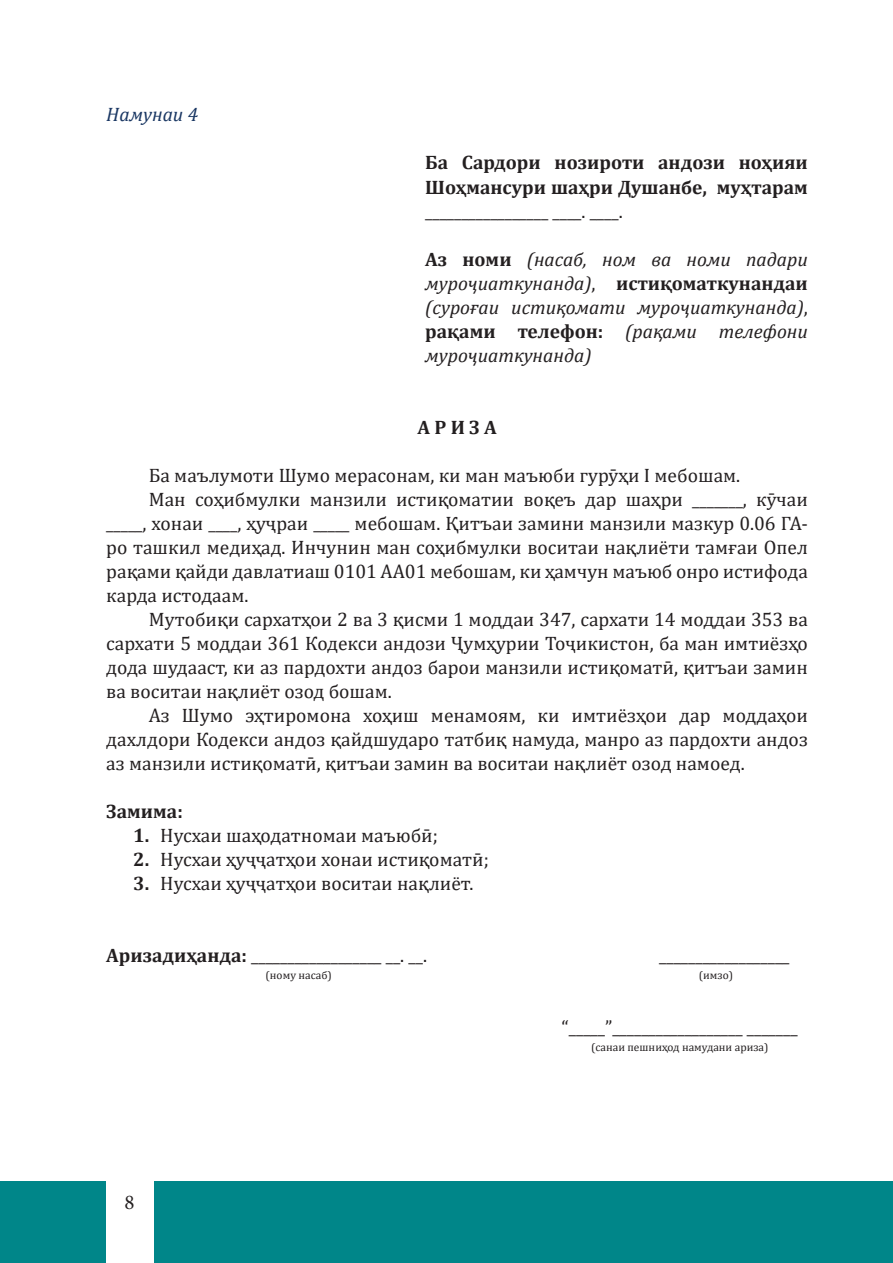
<style>
.page{position:relative;width:893px;height:1263px;background:#fff}
.page>*{position:absolute;margin:0;border:0;box-sizing:border-box;transform-origin:0 0}
.t1{font:21px "Minion Pro";color:#231f20}
.t2{font:19.5px "Cambria";color:#231f20}
.t3{font:italic 19.5px/24px "Cambria";color:#231f20;text-align:justify}
.t4{font:700 19.5px/24px "Cambria";color:#231f20}
.t5{font:italic 19.5px "Cambria";color:#1a3763}
.t6{font:11.4px "Cambria";color:#231f20}
.s1{font-weight:700;font-style:normal}
.s2{font-style:normal}
.s3{font-weight:700}
</style>
<div class="page">
<div style="left:0;top:1181px;width:893px;height:82px;background:#008689"></div>
<div style="left:106px;top:1168px;width:47px;height:95px;background:#fff"></div>
<p class="t5" style="left:106px;top:101px;width:93px">Намунаи 4</p>
<p class="t4" style="left:425px;top:150px;width:384px">Ба Сардори нозироти андози ноҳияи<br>Шоҳмансури шаҳри Душанбе, муҳтарам</p>
<p class="t2" style="left:425px;top:199px;width:199px">_________________ ____. ____.</p>
<p class="t3" style="left:425px;top:246px;width:384px"><span class="s1">Аз номи</span> (насаб, ном ва номи падари муроҷиаткунанда)<span class="s2">,</span> <span class="s1">истиқоматкунандаи </span>(суроғаи истиқомати муроҷиаткунанда)<span class="s2">, </span><span class="s1">рақами телефон:</span> (рақами телефони муроҷиаткунанда)</p>
<p class="t4" style="left:417px;top:414px;width:81px">А Р И З А</p>
<p class="t2" style="left:149px;top:463px;width:593px">Ба маълумоти Шумо мерасонам, ки ман маъюби гурӯҳи I мебошам.</p>
<p class="t2" style="left:149px;top:487px;width:661px">Ман соҳибмулки манзили истиқоматии воқеъ дар шаҳри _______, кӯчаи</p>
<p class="t2" style="left:106px;top:511px;width:703px">_____, хонаи ____, ҳуҷраи _____ мебошам. Қитъаи замини манзили мазкур 0.06 ГА-</p>
<p class="t2" style="left:106px;top:535px;width:703px">ро ташкил медиҳад. Инчунин ман соҳибмулки воситаи нақлиёти тамғаи Опел</p>
<p class="t2" style="left:106px;top:559px;width:703px">рақами қайди давлатиаш 0101 АА01 мебошам, ки ҳамчун маъюб онро истифода</p>
<p class="t2" style="left:106px;top:583px;width:144px">карда истодаам.</p>
<p class="t2" style="left:149px;top:607px;width:661px">Мутобиқи сархатҳои 2 ва 3 қисми 1 моддаи 347, сархати 14 моддаи 353 ва</p>
<p class="t2" style="left:106px;top:631px;width:703px">сархати 5 моддаи 361 Кодекси андози Ҷумҳурии Тоҷикистон, ба ман имтиёзҳо</p>
<p class="t2" style="left:106px;top:655px;width:703px">дода шудааст, ки аз пардохти андоз барои манзили истиқоматӣ, қитъаи замин</p>
<p class="t2" style="left:106px;top:679px;width:287px">ва воситаи нақлиёт озод бошам.</p>
<p class="t2" style="left:149px;top:703px;width:661px">Аз Шумо эҳтиромона хоҳиш менамоям, ки имтиёзҳои дар моддаҳои</p>
<p class="t2" style="left:106px;top:727px;width:703px">дахлдори Кодекси андоз қайдшударо татбиқ намуда, манро аз пардохти андоз</p>
<p class="t2" style="left:106px;top:751px;width:640px">аз манзили истиқоматӣ, қитъаи замин ва воситаи нақлиёт озод намоед.</p>
<p class="t4" style="left:106px;top:798px;width:78px">Замима:</p>
<p class="t2" style="left:133px;top:823px;width:306px"><span class="s3">1.</span> Нусхаи шаҳодатномаи маъюбӣ;</p>
<p class="t2" style="left:133px;top:847px;width:357px"><span class="s3">2.</span> Нусхаи ҳуҷҷатҳои хонаи истиқоматӣ;</p>
<p class="t2" style="left:133px;top:871px;width:342px"><span class="s3">3.</span> Нусхаи ҳуҷҷатҳои воситаи нақлиёт.</p>
<p class="t2" style="left:106px;top:943px;width:322px"><span class="s3">Аризадиҳанда:</span> __________________ __. __.</p>
<p class="t2" style="left:659px;top:943px;width:132px">__________________</p>
<p class="t1" style="left:125px;top:1188px;width:12px">8</p>
<p class="t6" style="left:266px;top:968px;width:68px">(ному насаб)</p>
<p class="t6" style="left:699px;top:968px;width:36px">(имзо)</p>
<p class="t2" style="left:562px;top:1015px;width:237px">“_____”__________________ _______</p>
<p class="t6" style="left:591px;top:1040px;width:179px">(санаи пешниҳод намудани ариза)</p>
</div>
